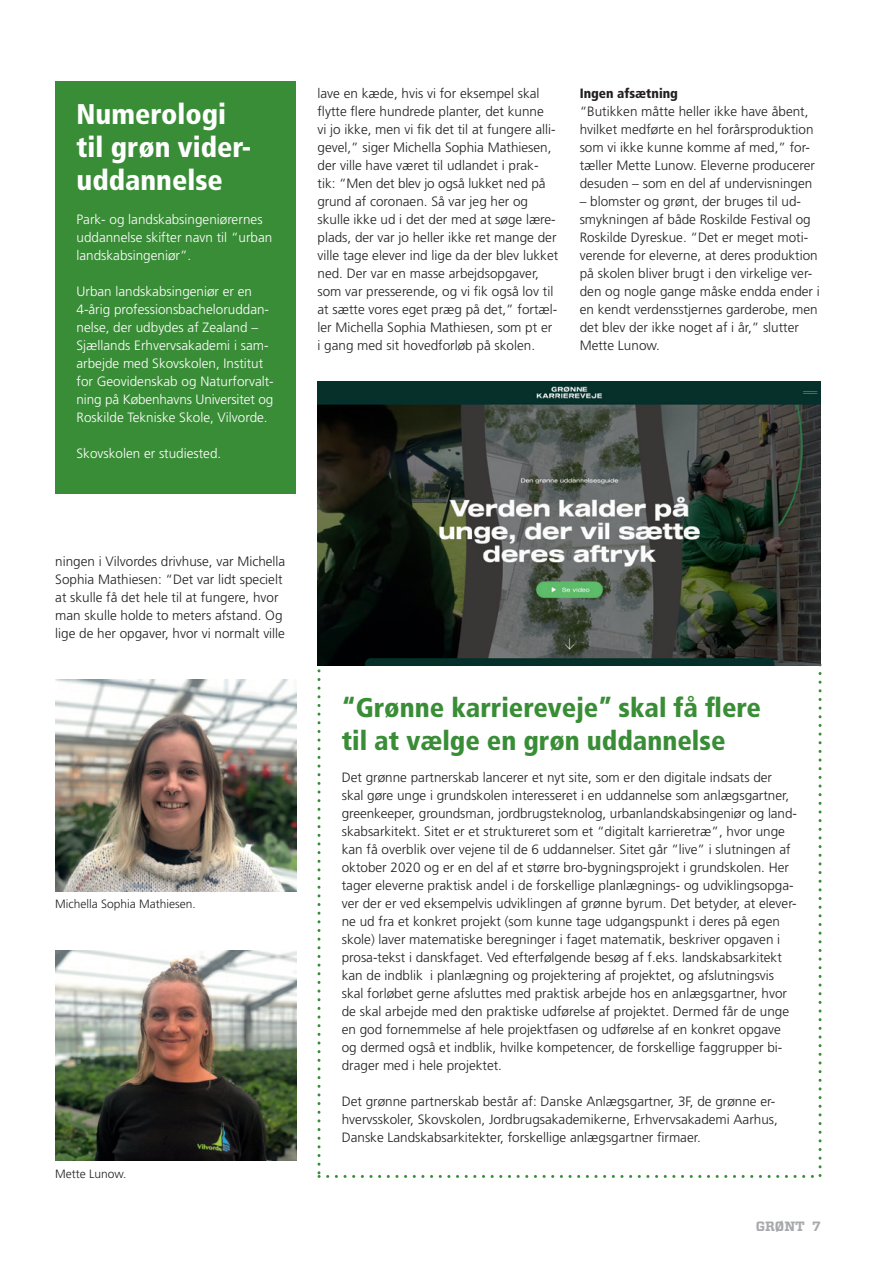
<style>
.page{position:relative;width:893px;height:1263px;background:#fff}
.page>*{position:absolute;margin:0;border:0;box-sizing:border-box;transform-origin:0 0}
.t1{font:900 condensed 28.5px/33px "Frutiger";color:#fff}
.t2{font:900 condensed 27px/33px "Frutiger";color:#3a8d37}
.t3{font:300 13.5px/18px "Frutiger";color:#231f20}
.t4{font:300 13.5px/18px "Frutiger";color:#fff}
.t5{font:900 condensed 13.5px "Frutiger";color:#231f20}
.t6{font:700 13.5px "Vitesse";color:#a8a9ad}
.t7{font:300 12px "Frutiger";color:#231f20}
</style>
<div class="page">
<img style="left:317px;top:381px;width:504px;height:284px">
<img style="left:55px;top:951px;width:241px;height:209px">
<img style="left:55px;top:680px;width:241px;height:211px">
<div style="left:55px;top:82px;width:241px;height:412px;background:#3a8d37"></div>
<h1 class="t1" style="left:77px;top:98px;width:176px">Numerologi til grøn vider&shy;uddannelse</h1>
<p class="t4" style="left:77px;top:210px;width:197px">Park- og landskabsingeniørernes uddannelse skifter navn til “urban landskabsingeniør”.</p>
<p class="t4" style="left:77px;top:282px;width:199px">Urban landskabsingeniør er en 4-årig professionsbacheloruddan&shy;nelse, der udbydes af Zealand – Sjællands Erhvervsakademi i sam&shy;arbejde med Skovskolen, Institut for Geovidenskab og Naturforvalt&shy;ning på Københavns Universitet og Roskilde Tekniske Skole, Vilvorde.</p>
<p class="t4" style="left:77px;top:444px;width:146px">Skovskolen er studiested.</p>
<p class="t3" style="left:317px;top:84px;width:242px">lave en kæde, hvis vi for eksempel skal flytte flere hundrede planter, det kunne<br>vi jo ikke, men vi fik det til at fungere alli&shy;gevel,” siger Michella Sophia Mathiesen, der ville have været til udlandet i prak&shy;tik: “Men det blev jo også lukket ned på grund af coronaen. Så var jeg her og skulle ikke ud i det der med at søge lære&shy;plads, der var jo heller ikke ret mange der ville tage elever ind lige da der blev lukket ned. Der var en masse arbejdsopgaver, som var presserende, og vi fik også lov til at sætte vores eget præg på det,” fortæl&shy;ler Michella Sophia Mathiesen, som pt er i gang med sit hovedforløb på skolen.</p>
<p class="t5" style="left:580px;top:85px;width:100px">Ingen afsætning</p>
<p class="t3" style="left:580px;top:102px;width:237px">“Butikken måtte heller ikke have åbent, hvilket medførte en hel forårsproduktion som vi ikke kunne komme af med,” for&shy;tæller Mette Lunow. Eleverne producerer desuden – som en del af undervisningen</p>
<p class="t3" style="left:580px;top:192px;width:242px">– blomster og grønt, der bruges til ud&shy;smykningen af både Roskilde Festival og Roskilde Dyreskue. “Det er meget moti&shy;verende for eleverne, at deres produktion på skolen bliver brugt i den virkelige ver&shy;den og nogle gange måske endda ender i en kendt verdensstjernes garderobe, men det blev der ikke noget af i år,” slutter Mette Lunow.</p>
<p class="t3" style="left:55px;top:552px;width:232px">ningen i Vilvordes drivhuse, var Michella Sophia Mathiesen: “Det var lidt specielt at skulle få det hele til at fungere, hvor man skulle holde to meters afstand. Og lige de her opgaver, hvor vi normalt ville</p>
<p class="t7" style="left:55px;top:897px;width:142px">Michella Sophia Mathiesen.</p>
<p class="t7" style="left:55px;top:1167px;width:73px">Mette Lunow.</p>
<h2 class="t2" style="left:342px;top:691px;width:421px">“Grønne karriereveje” skal få flere til at vælge en grøn uddannelse</h2>
<p class="t3" style="left:342px;top:768px;width:455px">Det grønne partnerskab lancerer et nyt site, som er den digitale indsats der skal gøre unge i grundskolen interesseret i en uddannelse som anlægsgartner, greenkeeper, groundsman, jordbrugsteknolog, urbanlandskabsingeniør og land-- skabsarkitekt. Sitet er et struktureret som et “digitalt karrieretræ”, hvor unge kan få overblik over vejene til de 6 uddannelser. Sitet går ”live” i slutningen af oktober 2020 og er en del af et større bro-bygningsprojekt i grundskolen. Her tager eleverne praktisk andel i de forskellige planlægnings- og udviklingsopga&shy;ver der er ved eksempelvis udviklingen af grønne byrum. Det betyder, at elever&shy;ne ud fra et konkret projekt (som kunne tage udgangspunkt i deres på egen skole) laver matematiske beregninger i faget matematik, beskriver opgaven i prosa-tekst i danskfaget. Ved efterfølgende besøg af f.eks. landskabsarkitekt kan de indblik i planlægning og projektering af projektet, og afslutningsvis skal forløbet gerne afsluttes med praktisk arbejde hos en anlægsgartner, hvor de skal arbejde med den praktiske udførelse af projektet. Dermed får de unge en god fornemmelse af hele projektfasen og udførelse af en konkret opgave og dermed også et indblik, hvilke kompetencer, de forskellige faggrupper bi&shy;drager med i hele projektet.</p>
<p class="t3" style="left:342px;top:1092px;width:438px">Det grønne partnerskab består af: Danske Anlægsgartner, 3F, de grønne er&shy;hvervsskoler, Skovskolen, Jordbrugsakademikerne, Erhvervsakademi Aarhus,<br>Danske Landskabsarkitekter, forskellige anlægsgartner firmaer.</p>
<p class="t6" style="left:756px;top:1217px;width:67px">GRØNT 7</p>
</div>
